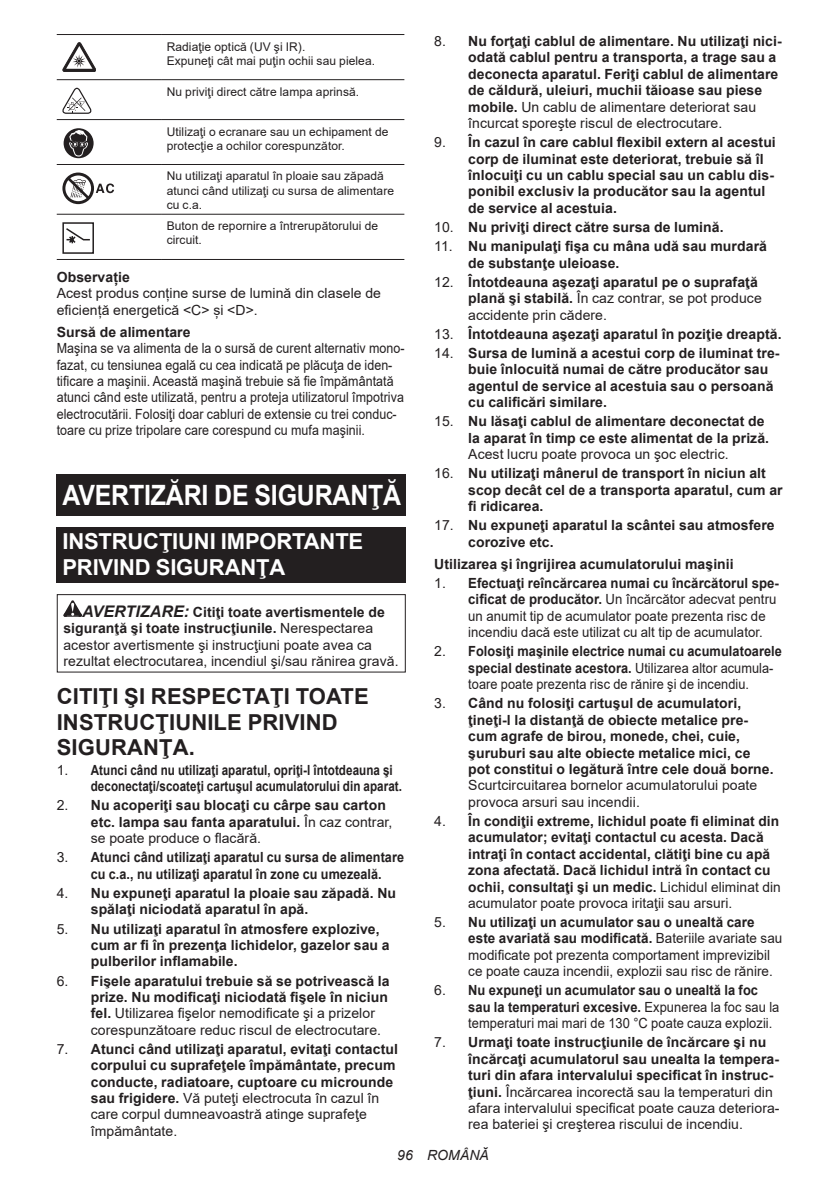
<style>
.page{position:relative;width:840px;height:1191px;background:#fff}
.page>*{position:absolute;margin:0;border:0;box-sizing:border-box;transform-origin:0 0}
.t1{font:700 28px "Arial";letter-spacing:-.01em;color:#fff;scale:.89 1}
.t2{font:700 22px/25.8px "Arial";letter-spacing:.005em;color:#231f20}
.t3{font:700 22px/25.8px "Arial";letter-spacing:-.01em;color:#fff}
.t4{font:700 14px/16.4px "Arial";letter-spacing:.005em;color:#231f20}
.t5{font:14px/16.4px "Arial";letter-spacing:.005em;color:#231f20}
.t6{font:14px/16.4px "Arial";letter-spacing:.005em;color:#231f20;scale:.89 1}
.t7{font:700 14px/16.4px "Arial";letter-spacing:.005em;color:#231f20;scale:.91 1}
.t8{font:700 14px/16.4px "Arial";letter-spacing:.005em;color:#231f20;scale:.83 1}
.t9{font:700 14px/16.4px "Arial";letter-spacing:.005em;color:#231f20;scale:.9 1}
.t10{font:italic 14px "Arial";letter-spacing:.005em;color:#231f20}
.t11{font:12px/14px "Arial";letter-spacing:.005em;color:#231f20}
.s1{font-weight:700;font-style:italic;font-size:16px}
.s2{font-weight:700}
.s3{font-weight:400}
</style>
<div class="page">
<hr style="left:57px;top:34px;width:104px;height:1px;background:#231f20">
<hr style="left:161px;top:34px;width:243px;height:1px;background:#231f20">
<hr style="left:57px;top:79px;width:104px;height:1px;background:#231f20">
<hr style="left:161px;top:79px;width:243px;height:1px;background:#231f20">
<hr style="left:57px;top:119px;width:104px;height:1px;background:#231f20">
<hr style="left:161px;top:119px;width:243px;height:1px;background:#231f20">
<hr style="left:57px;top:164px;width:104px;height:1px;background:#231f20">
<hr style="left:161px;top:164px;width:243px;height:1px;background:#231f20">
<hr style="left:57px;top:214px;width:104px;height:1px;background:#231f20">
<hr style="left:161px;top:214px;width:243px;height:1px;background:#231f20">
<hr style="left:57px;top:259px;width:104px;height:1px;background:#231f20">
<hr style="left:161px;top:259px;width:243px;height:1px;background:#231f20">
<svg style="left:63px;top:43px;width:33px;height:29px"></svg>
<svg style="left:62px;top:88px;width:29px;height:26px"></svg>
<div style="left:64px;top:128px;width:29px;height:30px;background:#231f20;border-radius:50%"></div>
<svg style="left:69px;top:130px;width:20px;height:27px"></svg>
<svg style="left:62px;top:172px;width:52px;height:32px"></svg>
<svg style="left:62px;top:222px;width:32px;height:32px"></svg>
<div style="left:57px;top:475px;width:348px;height:41px;background:#231f20"></div>
<div style="left:57px;top:527px;width:348px;height:56px;background:#231f20"></div>
<svg style="left:63px;top:600px;width:19px;height:17px"></svg>
<div style="left:57px;top:594px;width:348px;height:78px;border:1px solid #231f20"></div>
<p class="t11" style="left:167px;top:39px;width:210px">Radiaţie optică (UV şi IR).<br>Expuneţi cât mai puţin ochii sau pielea.</p>
<p class="t11" style="left:167px;top:84px;width:194px">Nu priviţi direct către lampa aprinsă.</p>
<p class="t11" style="left:167px;top:124px;width:223px">Utilizaţi o ecranare sau un echipament de protecţie a ochilor corespunzător.</p>
<p class="t11" style="left:167px;top:169px;width:229px">Nu utilizaţi aparatul în ploaie sau zăpadă atunci când utilizaţi cu sursa de alimentare cu c.a.</p>
<p class="t11" style="left:167px;top:219px;width:213px">Buton de repornire a întrerupătorului de circuit.</p>
<p class="t4" style="left:57px;top:269px;width:75px">Observație</p>
<p class="t5" style="left:57px;top:285px;width:325px">Acest produs conține surse de lumină din clasele de eficiență energetică &lt;C&gt; și &lt;D&gt;.</p>
<p class="t4" style="left:57px;top:324px;width:135px">Sursă de alimentare</p>
<p class="t6" style="left:57px;top:340px;width:392px">Maşina se va alimenta de la o sursă de curent alternativ mono&shy;fazat, cu tensiunea egală cu cea indicată pe plăcuţa de iden&shy;tificare a maşinii. Această maşină trebuie să fie împământată atunci când este utilizată, pentru a proteja utilizatorul împotriva electrocutării. Folosiţi doar cabluri de extensie cu trei conduc&shy;toare cu prize tripolare care corespund cu mufa maşinii.</p>
<h1 class="t1" style="left:62px;top:475px;width:382px">AVERTIZĂRI DE SIGURANŢĂ</h1>
<h2 class="t3" style="left:62px;top:528px;width:302px">INSTRUCŢIUNI IMPORTANTE<br>PRIVIND SIGURANŢA</h2>
<p class="t5" style="left:63px;top:603px;width:336px;text-indent:19px"><span class="s1">AVERTIZARE:</span> <span class="s2">Citiţi toate avertismentele de siguranţă şi toate instrucţiunile.</span> Nerespectarea acestor avertismente şi instrucţiuni poate avea ca rezultat electrocutarea, incendiul şi/sau rănirea gravă.</p>
<h2 class="t2" style="left:57px;top:683px;width:313px">CITIŢI ŞI RESPECTAŢI TOATE<br>INSTRUCŢIUNILE PRIVIND<br>SIGURANŢA.</h2>
<p class="t8" style="left:91px;top:761px;width:376px;text-indent:-34px"><span class="s3">1.</span> Atunci când nu utilizaţi aparatul, opriţi-l întotdeauna şi deconectaţi/scoateţi cartuşul acumulatorului din aparat.</p>
<p class="t4" style="left:91px;top:797px;width:303px;text-indent:-34px"><span class="s3">2.</span> Nu acoperiţi sau blocaţi cu cârpe sau carton etc. lampa sau fanta aparatului. <span class="s3">În caz contrar, se poate produce o flacără.</span></p>
<p class="t9" style="left:91px;top:849px;width:349px;text-indent:-34px"><span class="s3">3.</span> Atunci când utilizaţi aparatul cu sursa de alimentare cu c.a., nu utilizaţi aparatul în zone cu umezeală.</p>
<p class="t4" style="left:91px;top:885px;width:306px;text-indent:-34px"><span class="s3">4.</span> Nu expuneţi aparatul la ploaie sau zăpadă. Nu spălaţi niciodată aparatul în apă.</p>
<p class="t4" style="left:91px;top:920px;width:300px;text-indent:-34px"><span class="s3">5.</span> Nu utilizaţi aparatul în atmosfere explozive, cum ar fi în prezenţa lichidelor, gazelor sau a pulberilor inflamabile.</p>
<p class="t4" style="left:91px;top:972px;width:300px;text-indent:-34px"><span class="s3">6.</span> Fişele aparatului trebuie să se potrivească la prize. Nu modificaţi niciodată fişele în niciun fel. <span class="s3">Utilizarea fişelor nemodificate şi a prizelor corespunzătoare reduc riscul de electrocutare.</span></p>
<p class="t4" style="left:91px;top:1041px;width:308px;text-indent:-34px"><span class="s3">7.</span> Atunci când utilizaţi aparatul, evitaţi contactul corpului cu suprafeţele împământate, precum conducte, radiatoare, cuptoare cu microunde sau frigidere. <span class="s3">Vă puteţi electrocuta în cazul în care corpul dumneavoastră atinge suprafeţe împământate.</span></p>
<p class="t4" style="left:468px;top:33px;width:315px;text-indent:-34px"><span class="s3">8.</span> Nu forţaţi cablul de alimentare. Nu utilizaţi nici&shy;odată cablul pentru a transporta, a trage sau a deconecta aparatul. Feriţi cablul de alimentare de căldură, uleiuri, muchii tăioase sau piese mobile. <span class="s3">Un cablu de alimentare deteriorat sau încurcat sporeşte riscul de electrocutare.</span></p>
<p class="t4" style="left:468px;top:134px;width:309px;text-indent:-34px"><span class="s3">9.</span> În cazul în care cablul flexibil extern al acestui corp de iluminat este deteriorat, trebuie să îl înlocuiţi cu un cablu special sau un cablu dis&shy;ponibil exclusiv la producător sau la agentul de service al acestuia.</p>
<p class="t4" style="left:434px;top:219px;width:291px"><span class="s3">10.</span> Nu priviţi direct către sursa de lumină.</p>
<p class="t4" style="left:468px;top:238px;width:300px;text-indent:-34px"><span class="s3">11.</span> Nu manipulaţi fişa cu mâna udă sau murdară de substanţe uleioase.</p>
<p class="t4" style="left:468px;top:274px;width:295px;text-indent:-34px"><span class="s3">12.</span> Întotdeauna aşezaţi aparatul pe o suprafaţă plană şi stabilă. <span class="s3">În caz contrar, se pot produce accidente prin cădere.</span></p>
<p class="t4" style="left:434px;top:326px;width:348px"><span class="s3">13.</span> Întotdeauna aşezaţi aparatul în poziţie dreaptă.</p>
<p class="t4" style="left:468px;top:345px;width:312px;text-indent:-34px"><span class="s3">14.</span> Sursa de lumină a acestui corp de iluminat tre&shy;buie înlocuită numai de către producător sau agentul de service al acestuia sau o persoană cu calificări similare.</p>
<p class="t4" style="left:468px;top:413px;width:302px;text-indent:-34px"><span class="s3">15.</span> Nu lăsaţi cablul de alimentare deconectat de la aparat în timp ce este alimentat de la priză.</p>
<p class="t5" style="left:468px;top:446px;width:262px">Acest lucru poate provoca un şoc electric.</p>
<p class="t4" style="left:468px;top:465px;width:316px;text-indent:-34px"><span class="s3">16.</span> Nu utilizaţi mânerul de transport în niciun alt scop decât cel de a transporta aparatul, cum ar fi ridicarea.</p>
<p class="t4" style="left:468px;top:517px;width:308px;text-indent:-34px"><span class="s3">17.</span> Nu expuneţi aparatul la scântei sau atmosfere corozive etc.</p>
<p class="t4" style="left:434px;top:556px;width:301px">Utilizarea şi îngrijirea acumulatorului maşinii</p>
<p class="t5" style="left:468px;top:575px;width:312px;text-indent:-34px">1. <span class="s2">Efectuaţi reîncărcarea numai cu încărcătorul spe&shy;cificat de producător.</span> Un încărcător adecvat pentru un anumit tip de acumulator poate prezenta risc de incendiu dacă este utilizat cu alt tip de acumulator.</p>
<p class="t7" style="left:468px;top:643px;width:346px;text-indent:-34px"><span class="s3">2.</span> Folosiţi maşinile electrice numai cu acumulatoarele special destinate acestora. <span class="s3">Utilizarea altor acumula&shy;toare poate prezenta risc de rănire şi de incendiu.</span></p>
<p class="t4" style="left:468px;top:695px;width:307px;text-indent:-34px"><span class="s3">3.</span> Când nu folosiţi cartuşul de acumulatori, ţineţi-l la distanţă de obiecte metalice pre&shy;cum agrafe de birou, monede, chei, cuie, şuruburi sau alte obiecte metalice mici, ce pot constitui o legătură între cele două borne.</p>
<p class="t5" style="left:468px;top:777px;width:290px">Scurtcircuitarea bornelor acumulatorului poate provoca arsuri sau incendii.</p>
<p class="t4" style="left:468px;top:813px;width:314px;text-indent:-34px"><span class="s3">4.</span> În condiţii extreme, lichidul poate fi eliminat din acumulator; evitaţi contactul cu acesta. Dacă intraţi în contact accidental, clătiţi bine cu apă zona afectată. Dacă lichidul intră în contact cu ochii, consultaţi şi un medic. <span class="s3">Lichidul eliminat din acumulator poate provoca iritaţii sau arsuri.</span></p>
<p class="t5" style="left:468px;top:914px;width:315px;text-indent:-34px">5. <span class="s2">Nu utilizaţi un acumulator sau o unealtă care este avariată sau modificată.</span> Bateriile avariate sau modificate pot prezenta comportament imprevizibil ce poate cauza incendii, explozii sau risc de rănire.</p>
<p class="t5" style="left:468px;top:982px;width:312px;text-indent:-34px">6. <span class="s2">Nu expuneţi un acumulator sau o unealtă la foc sau la temperaturi excesive.</span> Expunerea la foc sau la temperaturi mai mari de 130 °C poate cauza explozii.</p>
<p class="t4" style="left:468px;top:1034px;width:313px;text-indent:-34px"><span class="s3">7.</span> Urmaţi toate instrucţiunile de încărcare şi nu încărcaţi acumulatorul sau unealta la tempera&shy;turi din afara intervalului specificat în instruc&shy;ţiuni. <span class="s3">Încărcarea incorectă sau la temperaturi din afara intervalului specificat poate cauza deteriora&shy;rea bateriei şi creşterea riscului de incendiu.</span></p>
<p class="t10" style="left:397px;top:1146px;width:93px">96 ROMÂNĂ</p>
</div>
